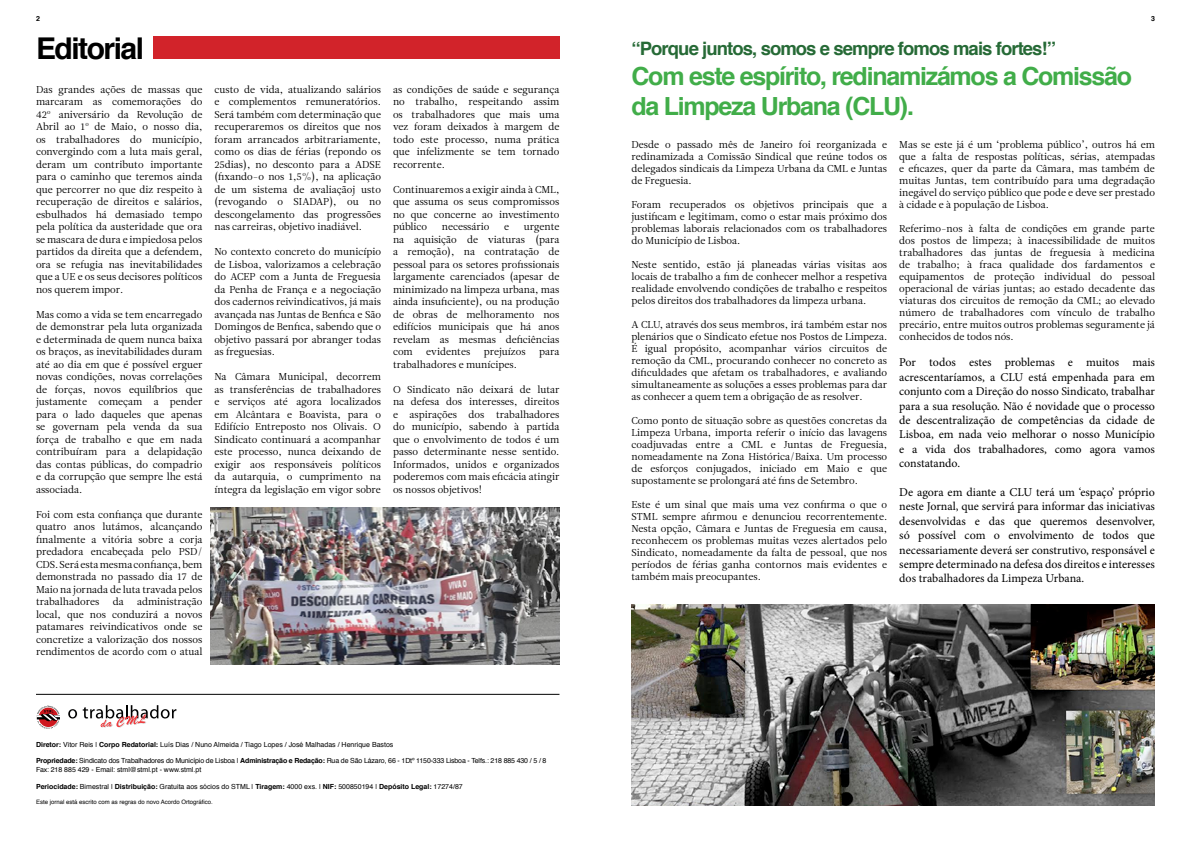
<style>
.page{position:relative;width:1191px;height:842px;background:#fff}
.page>*{position:absolute;margin:0;border:0;box-sizing:border-box;transform-origin:0 0}
.t1{font:700 30px "Helvetica";letter-spacing:-.05em;color:#000}
.t2{font:700 25px/30px "Helvetica";letter-spacing:-.05em;color:#41ad49}
.t3{font:700 18.5px "Helvetica";letter-spacing:-.05em;color:#266a36}
.t4{font:12px/14.4px "Minion Pro";color:#000;text-align:justify}
.t5{font:10px/12.5px "Leitura News Roman 1";color:#000;text-align:justify}
.t6{font:7px "Helvetica";color:#000}
.t7{font:7px/8.4px "Helvetica";letter-spacing:-.02em;color:#000}
.t8{font:700 7px "Helvetica";color:#000}
.t9{font:6px "Helvetica";color:#000}
.s1{font-weight:700}
</style>
<div class="page">
<div style="left:153px;top:36px;width:406px;height:23px;background:#d2232a"></div>
<hr style="left:36px;top:694px;width:523px;height:1px;background:#000">
<svg style="left:67px;top:693px;width:110px;height:35px"></svg>
<svg style="left:36px;top:706px;width:24px;height:23px"></svg>
<img style="left:210px;top:507px;width:349px;height:158px">
<img style="left:631px;top:605px;width:524px;height:201px">
<p class="t8" style="left:36px;top:13px;width:5px">2</p>
<p class="t8" style="left:1151px;top:13px;width:5px">3</p>
<h1 class="t1" style="left:36px;top:24px;width:110px">Editorial</h1>
<h3 class="t3" style="left:631px;top:33px;width:426px">“Porque juntos, somos e sempre fomos mais fortes!”</h3>
<h2 class="t2" style="left:631px;top:61px;width:502px">Com este espírito, redinamizámos a Comissão da Limpeza Urbana (CLU).</h2>
<p class="t5" style="left:36px;top:83px;width:168px">Das grandes ações de massas que marcaram as comemorações do 42º aniversário da Revolução de Abril ao 1º de Maio, o nosso dia, os trabalhadores do município, convergindo com a luta mais geral, deram um contributo importante para o caminho que teremos ainda que percorrer no que diz respeito à recuperação de direitos e salários, esbulhados há demasiado tempo pela política da austeridade que ora se mascara de dura e impiedosa pelos partidos da direita que a defendem, ora se refugia nas inevitabilidades que a UE e os seus decisores políticos nos querem impor.</p>
<p class="t5" style="left:36px;top:308px;width:168px">Mas como a vida se tem encarregado de demonstrar pela luta organizada e determinada de quem nunca baixa os braços, as inevitabilidades duram até ao dia em que é possível erguer novas condições, novas correlações de forças, novos equilíbrios que justamente começam a pender para o lado daqueles que apenas se governam pela venda da sua força de trabalho e que em nada contribuíram para a delapidação das contas públicas, do compadrio e da corrupção que sempre lhe está associada.</p>
<p class="t5" style="left:36px;top:508px;width:168px">Foi com esta confiança que durante quatro anos lutámos, alcançando finalmente a vitória sobre a corja predadora encabeçada pelo PSD/ CDS. Será esta mesma confiança, bem demonstrada no passado dia 17 de Maio na jornada de luta travada pelos trabalhadores</p>
<p class="t5" style="left:214px;top:83px;width:168px">custo de vida, atualizando salários e complementos remuneratórios.<br>Será também com determinação que recuperaremos os direitos que nos foram arrancados arbitrariamente, como os dias de férias (repondo os 25dias), no desconto para a ADSE (fixando-o nos 1,5%), na aplicação de um sistema de avaliaçãoj usto (revogando o SIADAP), ou no descongelamento das progressões nas carreiras, objetivo inadiável.</p>
<p class="t5" style="left:214px;top:246px;width:168px">No contexto concreto do município de Lisboa, valorizamos a celebração do ACEP com a Junta de Freguesia da Penha de França e a negociação dos cadernos reivindicativos, já mais avançada nas Juntas de Benfica e São Domingos de Benfica, sabendo que o objetivo passará por abranger todas as freguesias.</p>
<p class="t5" style="left:214px;top:371px;width:168px">Na Câmara Municipal, decorrem as transferências de trabalhadores e serviços até agora localizados em Alcântara e Boavista, para o Edifício Entreposto nos Olivais. O Sindicato continuará a acompanhar este processo, nunca deixando de exigir aos responsáveis políticos da autarquia, o cumprimento na íntegra da legislação em vigor sobre</p>
<p class="t5" style="left:393px;top:83px;width:168px">as condições de saúde e segurança no trabalho, respeitando assim os trabalhadores que mais uma vez foram deixados à margem de todo este processo, numa prática que infelizmente se tem tornado recorrente.</p>
<p class="t5" style="left:393px;top:183px;width:168px">Continuaremos a exigir ainda à CML, que assuma os seus compromissos no que concerne ao investimento público</p>
<p class="t5" style="left:899px;top:139px;width:257px;line-height:12px">Mas se este já é um ‘problema público’, outros há em que a falta de respostas políticas, sérias, atempadas e eficazes, quer da parte da Câmara, mas também de muitas Juntas, tem contribuído para uma degradação inegável do serviço público que pode e deve ser prestado à cidade e à população de Lisboa.</p>
<p class="t5" style="left:899px;top:223px;width:257px;line-height:12px">Referimo-nos à falta de condições em grande parte dos postos de limpeza; à inacessibilidade de muitos trabalhadores das juntas de freguesia à medicina de trabalho; à fraca qualidade dos fardamentos e equipamentos de proteção individual do pessoal operacional de várias juntas; ao estado decadente das viaturas dos circuitos de remoção da CML; ao elevado número de trabalhadores com vínculo de trabalho precário, entre muitos outros problemas seguramente já conhecidos de todos nós.</p>
<p class="t4" style="left:899px;top:355px;width:257px">Por todos estes problemas e muitos mais acrescentaríamos, a CLU está empenhada para em conjunto com a Direção do nosso Sindicato, trabalhar para a sua resolução. Não é novidade que o processo de descentralização de competências da cidade de Lisboa, em nada veio melhorar o nosso Município e a vida dos trabalhadores, como agora vamos constatando.</p>
<p class="t4" style="left:899px;top:485px;width:257px">De agora em diante a CLU terá um ‘espaço’ próprio neste Jornal, que servirá para informar das iniciativas desenvolvidas e das que queremos desenvolver, só possível com o envolvimento de todos que necessariamente deverá ser construtivo, responsável e sempre determinado na defesa dos direitos e interesses dos trabalhadores da Limpeza Urbana.</p>
<p class="t5" style="left:631px;top:139px;width:257px;line-height:12px">Desde o passado mês de Janeiro foi reorganizada e redinamizada a Comissão Sindical que reúne todos os delegados sindicais da Limpeza Urbana da CML e Juntas de Freguesia.</p>
<p class="t5" style="left:631px;top:199px;width:257px;line-height:12px">Foram recuperados os objetivos principais que a justificam e legitimam, como o estar mais próximo dos problemas laborais relacionados com os trabalhadores do Município de Lisboa.</p>
<p class="t5" style="left:631px;top:259px;width:257px;line-height:12px">Neste sentido, estão já planeadas várias visitas aos locais de trabalho a fim de conhecer melhor a respetiva realidade envolvendo condições de trabalho e respeitos pelos direitos dos trabalhadores da limpeza urbana.</p>
<p class="t5" style="left:631px;top:319px;width:257px;line-height:12px">A CLU, através dos seus membros, irá também estar nos plenários que o Sindicato efetue nos Postos de Limpeza.<br>É igual propósito, acompanhar vários circuitos de remoção da CML, procurando conhecer no concreto as dificuldades que afetam os trabalhadores, e avaliando simultaneamente as soluções a esses problemas para dar as conhecer a quem tem a obrigação de as resolver.</p>
<p class="t5" style="left:631px;top:415px;width:257px;line-height:12px">Como ponto de situação sobre as questões concretas da Limpeza Urbana, importa referir o início das lavagens coadjuvadas entre a CML e Juntas de Freguesia, nomeadamente na Zona Histórica/Baixa. Um processo de esforços conjugados, iniciado em Maio e que supostamente se prolongará até fins de Setembro.</p>
<p class="t5" style="left:631px;top:499px;width:257px;line-height:12px">Este é um sinal que mais uma vez confirma o que o STML sempre afirmou e denunciou recorrentemente.<br>Nesta opção, Câmara e Juntas de Freguesia em causa, reconhecem os problemas muitas vezes alertados pelo Sindicato, nomeadamente da falta de pessoal, que nos períodos de férias ganha contornos mais evidentes e também mais preocupantes.</p>
<p class="t5" style="left:442px;top:221px;width:49px">necessário</p>
<p class="t5" style="left:504px;top:221px;width:6px">e</p>
<p class="t5" style="left:393px;top:221px;width:168px;text-indent:131px">urgente na aquisição de viaturas (para a remoção), na contratação de pessoal para os setores profissionais largamente carenciados (apesar de minimizado na limpeza urbana, mas ainda insuficiente), ou na produção de obras de melhoramento nos edifícios municipais que há anos revelam as mesmas deficiências com</p>
<p class="t5" style="left:426px;top:346px;width:45px">evidentes</p>
<p class="t5" style="left:484px;top:346px;width:43px">prejuízos</p>
<p class="t5" style="left:539px;top:346px;width:22px">para</p>
<p class="t5" style="left:393px;top:358px;width:125px">trabalhadores e munícipes.</p>
<p class="t5" style="left:393px;top:383px;width:168px">O Sindicato não deixará de lutar na defesa dos interesses, direitos e aspirações dos trabalhadores do município, sabendo à partida que o envolvimento de todos é um passo determinante nesse sentido.<br>Informados, unidos e organizados poderemos com mais eficácia atingir os nossos objetivos!</p>
<p class="t5" style="left:36px;top:596px;width:168px;text-indent:101px">administração local, que nos conduzirá a novos patamares reivindicativos onde se concretize a valorização dos nossos rendimentos de acordo com o atual</p>
<p class="t5" style="left:113px;top:596px;width:13px">da</p>
<p class="t6" style="left:36px;top:739px;width:359px"><span class="s1">Diretor:</span> Vitor Reis | <span class="s1">Corpo Redatorial:</span> Luís Dias / Nuno Almeida / Tiago Lopes / José Malhadas / Henrique Bastos</p>
<p class="t7" style="left:36px;top:757px;width:512px"><span class="s1">Propriedade:</span> Sindicato dos Trabalhadores do Município de Lisboa | <span class="s1">Administração e Redação:</span> Rua de São Lázaro, 66 - 1Dtº 1150-333 Lisboa - Telfs.: 218 885 430 / 5 / 8<br>Fax: 218 885 429 - Email: stml@stml.pt - www.stml.pt</p>
<p class="t6" style="left:36px;top:781px;width:428px"><span class="s1">Periocidade:</span> Bimestral | <span class="s1">Distribuição:</span> Gratuita aos sócios do STML | <span class="s1">Tiragem:</span> 4000 exs. | <span class="s1">NIF:</span> 500850194 | <span class="s1">Depósito Legal:</span> 17274/87</p>
<p class="t9" style="left:36px;top:797px;width:178px">Este jornal está escrito com as regras do novo Acordo Ortográfico.</p>
</div>
